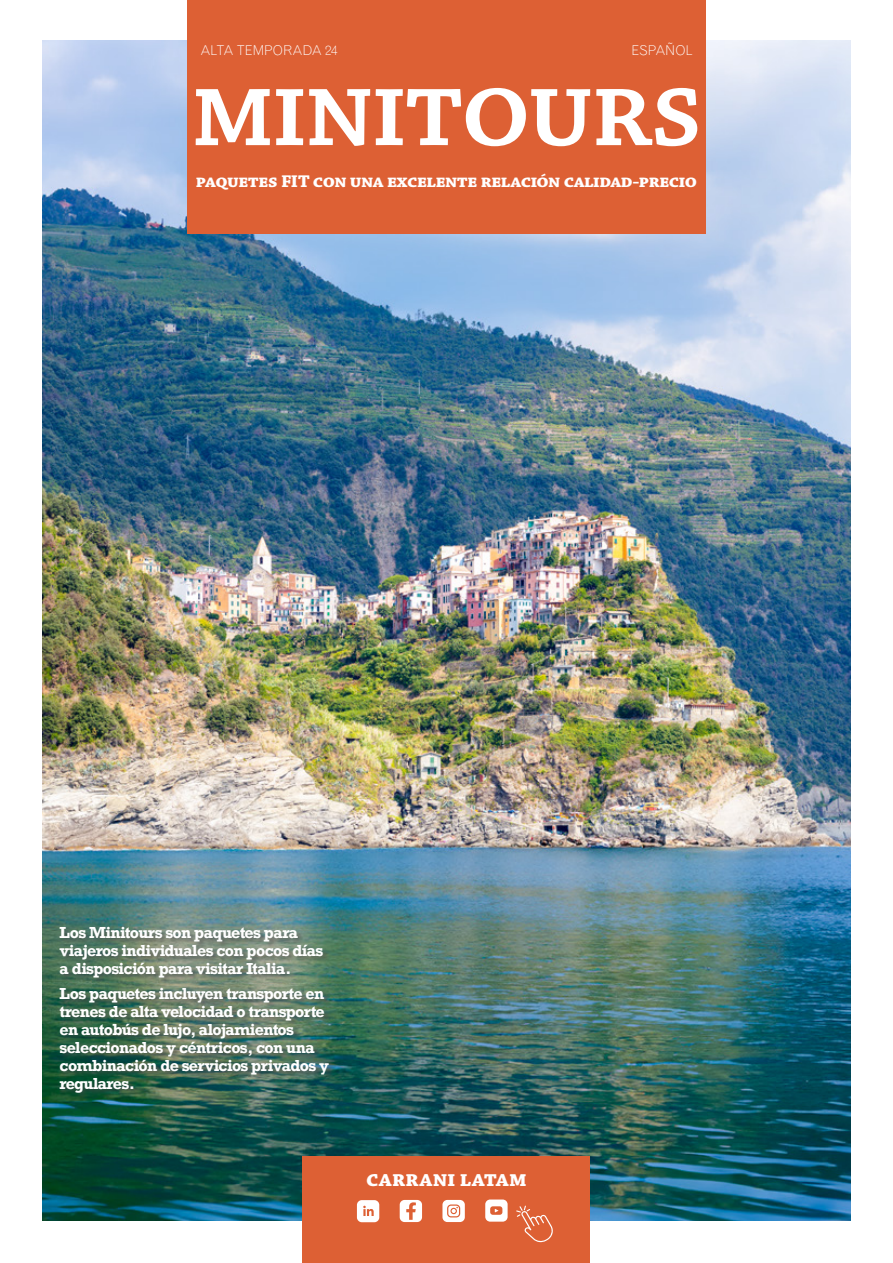
<style>
.page{position:relative;width:893px;height:1263px;background:#fff}
.page>*{position:absolute;margin:0;border:0;box-sizing:border-box;transform-origin:0 0}
.t1{font:700 22.5px "Chaparral Pro";letter-spacing:.005em;color:#fff}
.t2{font:700 17.85px "Chaparral Pro";letter-spacing:-.025em;color:#fff;scale:1.05 1}
.t3{font:700 15px/18px "Rockwell Nova";letter-spacing:-.04em;color:#fff}
.t4{font:300 13.5px "Grotesque MT Std";letter-spacing:-.015em;color:#fff}
</style>
<div class="page">
<img style="left:43px;top:41px;width:807px;height:1179px">
<div style="left:59px;top:926px;width:277px;height:174px;background:#4b4c4d;opacity:.7"></div>
<div style="left:187px;top:0;width:519px;height:234px;background:#dd6034"></div>
<div style="left:303px;top:1157px;width:287px;height:106px;background:#dd6034"></div>
<svg style="left:196px;top:88px;width:501px;height:58px"></svg>
<div style="left:485px;top:1199px;width:23px;height:22px;background:#fff;border-radius:5px"></div>
<svg style="left:490px;top:1206px;width:12px;height:9px"></svg>
<div style="left:442px;top:1200px;width:23px;height:22px;background:#fff;border-radius:5px"></div>
<svg style="left:447px;top:1204px;width:13px;height:13px"></svg>
<div style="left:357px;top:1200px;width:22px;height:22px;background:#fff;border-radius:5px"></div>
<svg style="left:363px;top:1206px;width:11px;height:10px"></svg>
<div style="left:400px;top:1200px;width:22px;height:22px;background:#fff;border-radius:5px"></div>
<svg style="left:406px;top:1202px;width:10px;height:18px"></svg>
<svg style="left:516px;top:1205px;width:37px;height:37px"></svg>
<p class="t4" style="left:200px;top:42px;width:139px">ALTA TEMPORADA 24</p>
<p class="t4" style="left:632px;top:42px;width:62px">ESPAÑOL</p>
<p class="t2" style="left:196px;top:170px;width:479px">paquetes FIT con una excelente relación calidad-precio</p>
<p class="t3" style="left:60px;top:923px;width:265px">Los Minitours son paquetes para viajeros individuales con pocos días a disposición para visitar Italia.</p>
<p class="t3" style="left:60px;top:984px;width:271px">Los paquetes incluyen transporte en trenes de alta velocidad o transporte en autobús de lujo, alojamientos seleccionados y céntricos, con una combinación de servicios privados y regulares.</p>
<p class="t1" style="left:366px;top:1166px;width:162px">carrani latam</p>
</div>
